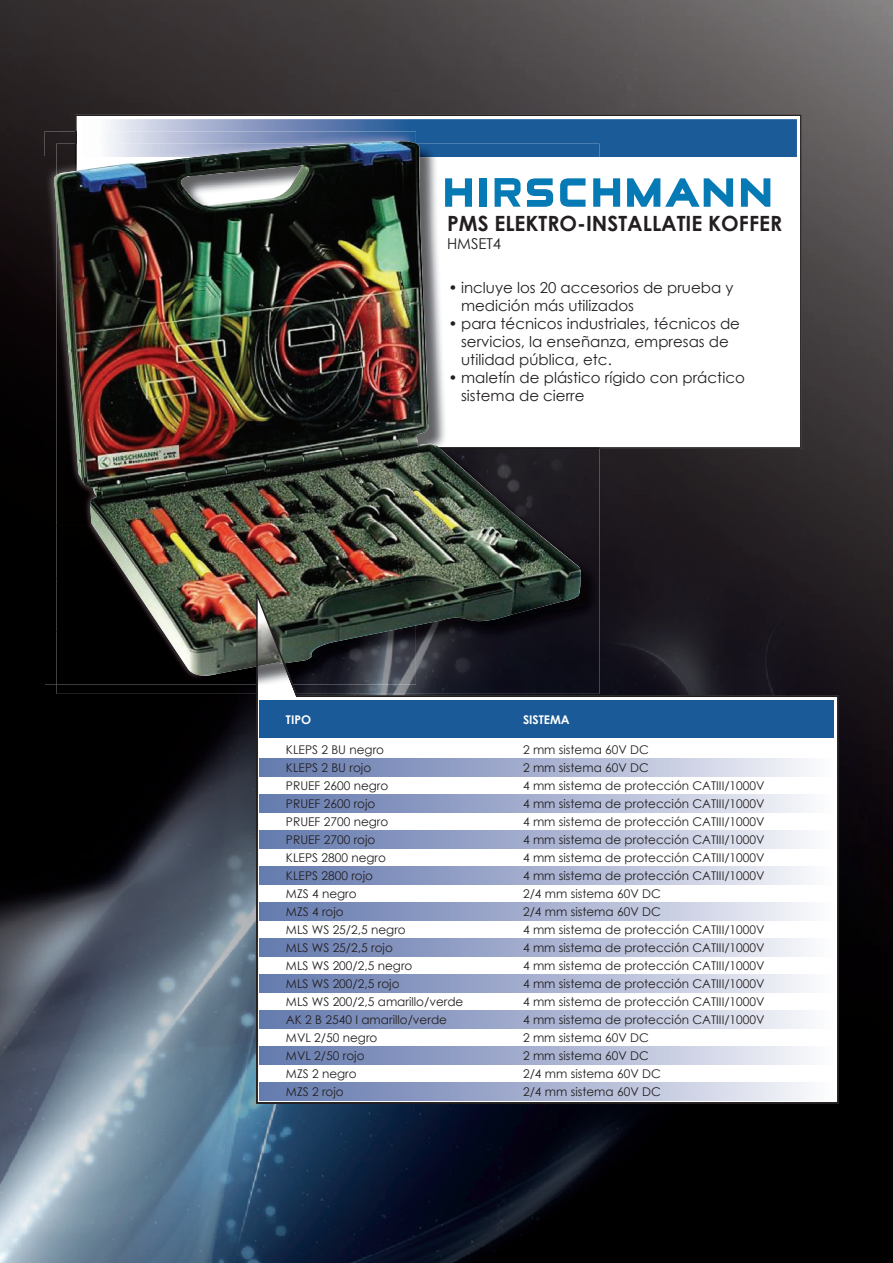
<style>
.page{position:relative;width:893px;height:1263px;background:#fff}
.page>*{position:absolute;margin:0;border:0;box-sizing:border-box;transform-origin:0 0}
.t1{font:700 21px "Century Gothic";color:#231f20}
.t2{font:15px/18px "Century Gothic";color:#231f20}
.t3{font:12px/18px "Century Gothic";color:#231f20}
.t4{font:700 12px "Century Gothic";color:#fff}
</style>
<div class="page">
<img style="left:0;top:0;width:893px;height:157px">
<img style="left:789px;top:157px;width:104px;height:1106px">
<img style="left:599px;top:449px;width:190px;height:145px">
<img style="left:0;top:1053px;width:789px;height:210px">
<img style="left:0;top:684px;width:256px;height:52px">
<img style="left:0;top:736px;width:256px;height:317px">
<img style="left:0;top:157px;width:44px;height:527px">
<svg style="left:75px;top:114px;width:726px;height:335px"></svg>
<img style="left:44px;top:132px;width:31px;height:553px">
<img style="left:52px;top:141px;width:356px;height:535px">
<svg style="left:75px;top:119px;width:722px;height:52px"></svg>
<img style="left:56px;top:449px;width:543px;height:245px">
<img style="left:416px;top:144px;width:183px;height:303px">
<img style="left:438px;top:447px;width:161px;height:2px">
<img style="left:56px;top:631px;width:200px;height:54px">
<img style="left:56px;top:578px;width:107px;height:54px">
<img style="left:56px;top:525px;width:72px;height:54px">
<img style="left:56px;top:495px;width:41px;height:31px">
<img style="left:54px;top:141px;width:340px;height:354px">
<svg style="left:741px;top:178px;width:29px;height:29px"></svg>
<svg style="left:445px;top:178px;width:27px;height:29px"></svg>
<div style="left:480px;top:178px;width:7px;height:29px;background:#057ab5"></div>
<svg style="left:527px;top:178px;width:26px;height:29px"></svg>
<svg style="left:560px;top:178px;width:25px;height:29px"></svg>
<svg style="left:593px;top:178px;width:27px;height:29px"></svg>
<svg style="left:627px;top:178px;width:106px;height:29px"></svg>
<svg style="left:495px;top:178px;width:26px;height:29px"></svg>
<svg style="left:256px;top:594px;width:583px;height:510px"></svg>
<div style="left:259px;top:758px;width:573px;height:18px;background:linear-gradient(to right,#5f74ab,#f6f5fa)"></div>
<div style="left:259px;top:794px;width:573px;height:18px;background:linear-gradient(to right,#5f74ab,#f6f5fa)"></div>
<div style="left:259px;top:830px;width:573px;height:18px;background:linear-gradient(to right,#5f74ab,#f6f5fa)"></div>
<div style="left:259px;top:866px;width:573px;height:18px;background:linear-gradient(to right,#5f74ab,#f6f5fa)"></div>
<div style="left:259px;top:902px;width:573px;height:18px;background:linear-gradient(to right,#5f74ab,#f6f5fa)"></div>
<div style="left:259px;top:938px;width:573px;height:18px;background:linear-gradient(to right,#5f74ab,#f6f5fa)"></div>
<div style="left:259px;top:974px;width:573px;height:18px;background:linear-gradient(to right,#5f74ab,#f6f5fa)"></div>
<div style="left:259px;top:1010px;width:573px;height:18px;background:linear-gradient(to right,#5f74ab,#f6f5fa)"></div>
<div style="left:259px;top:1046px;width:573px;height:18px;background:linear-gradient(to right,#5f74ab,#f6f5fa)"></div>
<div style="left:259px;top:1082px;width:573px;height:18px;background:linear-gradient(to right,#5f74ab,#f6f5fa)"></div>
<div style="left:259px;top:700px;width:574px;height:38px;background:#1a5a98"></div>
<h1 class="t1" style="left:447px;top:208px;width:337px">PMS ELEKTRO-INSTALLATIE KOFFER</h1>
<p class="t2" style="left:447px;top:235px;width:56px">HMSET4</p>
<p class="t2" style="left:461px;top:279px;width:274px;text-indent:-13px">• incluye los 20 accesorios de prueba y medición más utilizados</p>
<p class="t2" style="left:461px;top:315px;width:280px;text-indent:-13px">• para técnicos industriales, técnicos de servicios, la enseñanza, empresas de utilidad pública, etc.</p>
<p class="t2" style="left:461px;top:369px;width:285px;text-indent:-13px">• maletín de plástico rígido con práctico sistema de cierre</p>
<p class="t4" style="left:286px;top:711px;width:27px">TIPO</p>
<p class="t3" style="left:286px;top:741px;width:179px">KLEPS 2 BU negro<br>KLEPS 2 BU rojo<br>PRUEF 2600 negro<br>PRUEF 2600 rojo<br>PRUEF 2700 negro<br>PRUEF 2700 rojo<br>KLEPS 2800 negro<br>KLEPS 2800 rojo<br>MZS 4 negro<br>MZS 4 rojo<br>MLS WS 25/2,5 negro<br>MLS WS 25/2,5 rojo<br>MLS WS 200/2,5 negro<br>MLS WS 200/2,5 rojo<br>MLS WS 200/2,5 amarillo/verde<br>AK 2 B 2540 I amarillo/verde<br>MVL 2/50 negro<br>MVL 2/50 rojo<br>MZS 2 negro<br>MZS 2 rojo</p>
<p class="t4" style="left:523px;top:711px;width:48px">SISTEMA</p>
<p class="t3" style="left:523px;top:741px;width:243px">2 mm sistema 60V DC<br>2 mm sistema 60V DC<br>4 mm sistema de protección CATIII/1000V<br>4 mm sistema de protección CATIII/1000V<br>4 mm sistema de protección CATIII/1000V<br>4 mm sistema de protección CATIII/1000V<br>4 mm sistema de protección CATIII/1000V<br>4 mm sistema de protección CATIII/1000V<br>2/4 mm sistema 60V DC<br>2/4 mm sistema 60V DC<br>4 mm sistema de protección CATIII/1000V<br>4 mm sistema de protección CATIII/1000V<br>4 mm sistema de protección CATIII/1000V<br>4 mm sistema de protección CATIII/1000V<br>4 mm sistema de protección CATIII/1000V<br>4 mm sistema de protección CATIII/1000V<br>2 mm sistema 60V DC<br>2 mm sistema 60V DC<br>2/4 mm sistema 60V DC<br>2/4 mm sistema 60V DC</p>
</div>
